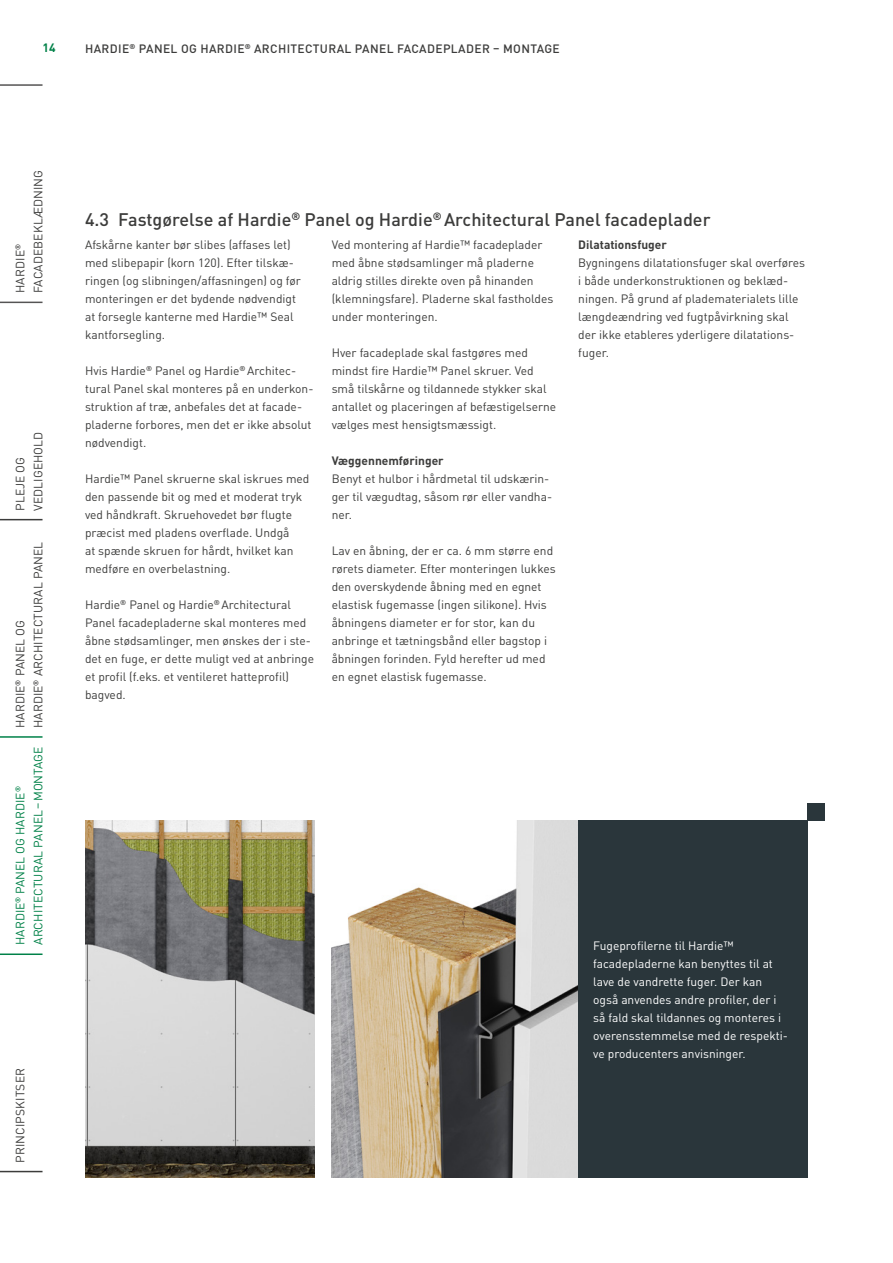
<style>
.page{position:relative;width:893px;height:1263px;background:#fff}
.page>*{position:absolute;margin:0;border:0;box-sizing:border-box;transform-origin:0 0}
.Subheadline{font:500 18px "DIN Pro";color:#3c3c3b}
.Copytext{font:12px/18px "DIN Pro";color:#3c3c3b}
.Copyheadline{font:12px/18px "DIN Pro";color:#fff}
.t1{font:500 12px "DIN Pro";letter-spacing:.03em;color:#3c3c3b}
.t2{font:12px/18px "DIN Pro";letter-spacing:.005em;color:#008148}
.Copyheadline-2{font:700 12px "DIN Pro";color:#3c3c3b}
.t3{font:700 12px "DIN Pro";color:#008148}
</style>
<div class="page">
<img style="left:332px;top:821px;width:246px;height:357px">
<div style="left:578px;top:821px;width:230px;height:357px;background:#2a363b"></div>
<div style="left:808px;top:804px;width:17px;height:17px;background:#2a363b"></div>
<img style="left:85px;top:821px;width:229px;height:357px">
<hr style="left:0;top:84px;width:43px;height:2px;background:#555454">
<hr style="left:0;top:302px;width:43px;height:1px;background:#555454">
<hr style="left:0;top:519px;width:43px;height:1px;background:#3c3c3b">
<hr style="left:0;top:736px;width:43px;height:2px;background:#008148">
<hr style="left:0;top:953px;width:43px;height:2px;background:#008148">
<hr style="left:0;top:1171px;width:43px;height:1px;background:#3c3c3b">
<p class="t3" style="left:43px;top:37px;width:15px">14</p>
<p class="t1" style="left:85px;top:39px;width:476px">HARDIE<sup>®</sup> PANEL OG HARDIE<sup>®</sup> ARCHITECTURAL PANEL FACADEPLADER – MONTAGE</p>
<p class="Copytext" style="left:10px;top:293px;width:125px;rotate:-90deg">HARDIE<sup>®<br></sup>FACADEBEKLÆDNING</p>
<p class="Copytext" style="left:10px;top:511px;width:81px;rotate:-90deg">PLEJE OG<br>VEDLIGEHOLD</p>
<p class="Copytext" style="left:10px;top:728px;width:188px;rotate:-90deg">HARDIE<sup>®</sup> PANEL OG<br>HARDIE<sup>®</sup> ARCHITECTURAL PANEL</p>
<p class="t2" style="left:10px;top:945px;width:200px;rotate:-90deg">HARDIE<sup>®</sup> PANEL OG HARDIE<sup>®<br></sup>ARCHITECTURAL PANEL–MONTAGE</p>
<p class="Copytext" style="left:10px;top:1163px;width:96px;rotate:-90deg">PRINCIPSKITSER</p>
<p class="Subheadline" style="left:85px;top:205px;width:627px">4.3 Fastgørelse af Hardie<sup>®</sup> Panel og Hardie<sup>®</sup> Architectural Panel facadeplader</p>
<p class="Copytext" style="left:85px;top:234px;width:217px">Afskårne kanter bør slibes (affases let) med slibepapir (korn 120). Efter tilskæ&shy;ringen (og slibningen/affasningen) og før monteringen er det bydende nødvendigt at forsegle kanterne med Hardie™ Seal kantforsegling.</p>
<p class="Copytext" style="left:85px;top:360px;width:230px">Hvis Hardie<sup>®</sup> Panel og Hardie<sup>®</sup> Architec&shy;tural Panel skal monteres på en underkon&shy;struktion af træ, anbefales det at facade&shy;pladerne forbores, men det er ikke absolut nødvendigt.</p>
<p class="Copytext" style="left:85px;top:468px;width:226px">Hardie™ Panel skruerne skal iskrues med den passende bit og med et moderat tryk ved håndkraft. Skruehovedet bør flugte præcist med pladens overflade. Undgå<br>at spænde skruen for hårdt, hvilket kan medføre en overbelastning.</p>
<p class="Copytext" style="left:85px;top:594px;width:231px">Hardie<sup>®</sup> Panel og Hardie<sup>®</sup> Architectural Panel facadepladerne skal monteres med åbne stødsamlinger, men ønskes der i ste&shy;det en fuge, er dette muligt ved at anbringe et profil (f.eks. et ventileret hatteprofil) bagved.</p>
<p class="Copytext" style="left:332px;top:234px;width:223px">Ved montering af Hardie™ facadeplader med åbne stødsamlinger må pladerne aldrig stilles direkte oven på hinanden (klemningsfare). Pladerne skal fastholdes under monteringen.</p>
<p class="Copytext" style="left:332px;top:342px;width:226px">Hver facadeplade skal fastgøres med mindst fire Hardie™ Panel skruer. Ved små tilskårne og tildannede stykker skal antallet og placeringen af befæstigelserne vælges mest hensigtsmæssigt.</p>
<p class="Copyheadline-2" style="left:332px;top:450px;width:114px">Væggennemføringer</p>
<p class="Copytext" style="left:332px;top:468px;width:222px">Benyt et hulbor i hårdmetal til udskærin&shy;ger til vægudtag, såsom rør eller vandha&shy;ner.</p>
<p class="Copytext" style="left:332px;top:540px;width:225px">Lav en åbning, der er ca. 6 mm større end rørets diameter. Efter monteringen lukkes den overskydende åbning med en egnet elastisk fugemasse (ingen silikone). Hvis åbningens diameter er for stor, kan du anbringe et tætningsbånd eller bagstop i åbningen forinden. Fyld herefter ud med en egnet elastisk fugemasse.</p>
<p class="Copyheadline-2" style="left:578px;top:234px;width:90px">Dilatationsfuger</p>
<p class="Copytext" style="left:578px;top:252px;width:228px">Bygningens dilatationsfuger skal overføres i både underkonstruktionen og beklæd&shy;ningen. På grund af pladematerialets lille længdeændring ved fugtpåvirkning skal der ikke etableres yderligere dilatations&shy;fuger.</p>
<p class="Copyheadline" style="left:593px;top:935px;width:196px">Fugeprofilerne til Hardie™ facadepladerne kan benyttes til at lave de vandrette fuger. Der kan også anvendes andre profiler, der i så fald skal tildannes og monteres i overensstemmelse med de respekti&shy;ve producenters anvisninger.</p>
</div>
